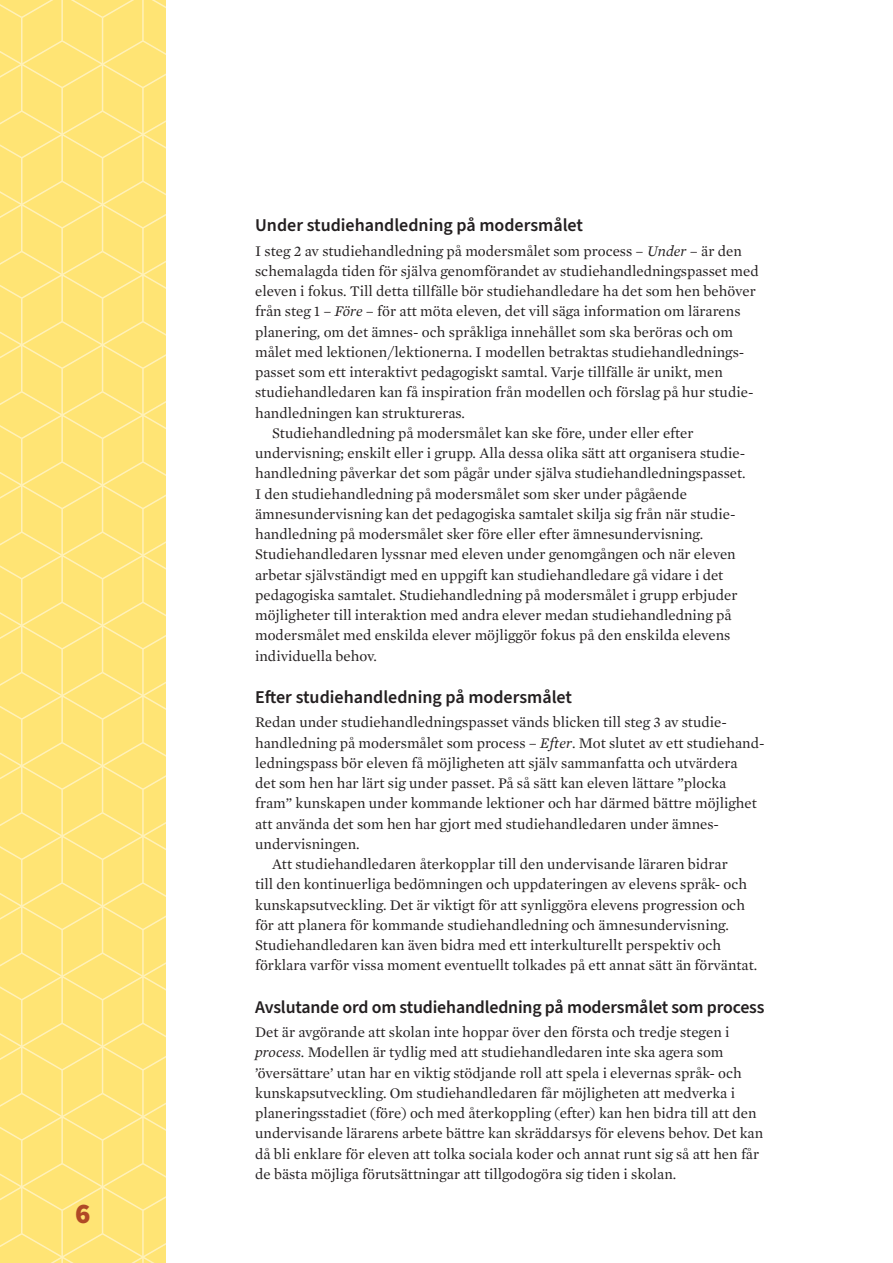
<style>
.page{position:relative;width:893px;height:1263px;background:#fff}
.page>*{position:absolute;margin:0;border:0;box-sizing:border-box;transform-origin:0 0}
.t1{font:900 28.5px "Source Sans Pro";color:#b04926}
.Rubrik_3{font:600 18px "Source Sans Pro";color:#231f20}
.Rubrik_3-2{font:600 17.85px "Source Sans Pro";letter-spacing:-.01em;color:#231f20}
.Brödtext_indrag{font:15px/20.2px "Mercury Text G1";color:#231f20}
.s1{font-style:italic}
</style>
<div class="page">
<div style="left:0;top:0;width:166px;height:1263px;background:#ffe474"></div>
<hr style="left:61px;top:0;width:2px;height:41px;background:#fff">
<hr style="left:21px;top:18px;width:2px;height:46px;background:#fff">
<hr style="left:142px;top:0;width:2px;height:41px;background:#fff">
<hr style="left:102px;top:18px;width:1px;height:46px;background:#fff">
<svg style="left:0;top:0;width:166px;height:20px"></svg>
<hr style="left:21px;top:64px;width:2px;height:47px;background:#fff">
<hr style="left:102px;top:64px;width:1px;height:47px;background:#fff">
<hr style="left:61px;top:88px;width:2px;height:46px;background:#fff">
<hr style="left:142px;top:88px;width:2px;height:46px;background:#fff">
<svg style="left:0;top:39px;width:166px;height:51px"></svg>
<hr style="left:61px;top:134px;width:2px;height:47px;background:#fff">
<hr style="left:21px;top:158px;width:2px;height:47px;background:#fff">
<hr style="left:142px;top:134px;width:2px;height:47px;background:#fff">
<hr style="left:102px;top:158px;width:1px;height:47px;background:#fff">
<svg style="left:0;top:109px;width:166px;height:51px"></svg>
<hr style="left:21px;top:205px;width:2px;height:46px;background:#fff">
<hr style="left:102px;top:205px;width:1px;height:46px;background:#fff">
<hr style="left:61px;top:228px;width:2px;height:47px;background:#fff">
<hr style="left:142px;top:228px;width:2px;height:47px;background:#fff">
<svg style="left:0;top:179px;width:166px;height:51px"></svg>
<hr style="left:61px;top:275px;width:2px;height:47px;background:#fff">
<hr style="left:21px;top:298px;width:2px;height:47px;background:#fff">
<hr style="left:142px;top:275px;width:2px;height:47px;background:#fff">
<hr style="left:102px;top:298px;width:1px;height:47px;background:#fff">
<svg style="left:0;top:249px;width:166px;height:51px"></svg>
<hr style="left:21px;top:345px;width:2px;height:47px;background:#fff">
<hr style="left:102px;top:345px;width:1px;height:47px;background:#fff">
<hr style="left:61px;top:368px;width:2px;height:47px;background:#fff">
<hr style="left:142px;top:368px;width:2px;height:47px;background:#fff">
<svg style="left:0;top:319px;width:166px;height:51px"></svg>
<hr style="left:61px;top:415px;width:2px;height:47px;background:#fff">
<hr style="left:21px;top:438px;width:2px;height:47px;background:#fff">
<hr style="left:142px;top:415px;width:2px;height:47px;background:#fff">
<hr style="left:102px;top:438px;width:1px;height:47px;background:#fff">
<svg style="left:0;top:390px;width:166px;height:50px"></svg>
<hr style="left:21px;top:485px;width:2px;height:47px;background:#fff">
<hr style="left:102px;top:485px;width:1px;height:47px;background:#fff">
<hr style="left:61px;top:509px;width:2px;height:46px;background:#fff">
<hr style="left:142px;top:509px;width:2px;height:46px;background:#fff">
<svg style="left:0;top:460px;width:166px;height:51px"></svg>
<hr style="left:61px;top:555px;width:2px;height:47px;background:#fff">
<hr style="left:21px;top:579px;width:2px;height:47px;background:#fff">
<hr style="left:142px;top:555px;width:2px;height:47px;background:#fff">
<hr style="left:102px;top:579px;width:1px;height:47px;background:#fff">
<svg style="left:0;top:530px;width:166px;height:51px"></svg>
<hr style="left:21px;top:626px;width:2px;height:46px;background:#fff">
<hr style="left:102px;top:626px;width:1px;height:46px;background:#fff">
<hr style="left:61px;top:649px;width:2px;height:47px;background:#fff">
<hr style="left:142px;top:649px;width:2px;height:47px;background:#fff">
<svg style="left:0;top:600px;width:166px;height:51px"></svg>
<hr style="left:61px;top:696px;width:2px;height:46px;background:#fff">
<hr style="left:21px;top:719px;width:2px;height:47px;background:#fff">
<hr style="left:142px;top:696px;width:2px;height:46px;background:#fff">
<hr style="left:102px;top:719px;width:1px;height:47px;background:#fff">
<svg style="left:0;top:670px;width:166px;height:51px"></svg>
<hr style="left:21px;top:766px;width:2px;height:47px;background:#fff">
<hr style="left:102px;top:766px;width:1px;height:47px;background:#fff">
<hr style="left:61px;top:789px;width:2px;height:47px;background:#fff">
<hr style="left:142px;top:789px;width:2px;height:47px;background:#fff">
<svg style="left:0;top:740px;width:166px;height:51px"></svg>
<hr style="left:61px;top:836px;width:2px;height:47px;background:#fff">
<hr style="left:21px;top:859px;width:2px;height:47px;background:#fff">
<hr style="left:142px;top:836px;width:2px;height:47px;background:#fff">
<hr style="left:102px;top:859px;width:1px;height:47px;background:#fff">
<svg style="left:0;top:811px;width:166px;height:50px"></svg>
<hr style="left:21px;top:906px;width:2px;height:47px;background:#fff">
<hr style="left:102px;top:906px;width:1px;height:47px;background:#fff">
<hr style="left:61px;top:930px;width:2px;height:46px;background:#fff">
<hr style="left:142px;top:930px;width:2px;height:46px;background:#fff">
<svg style="left:0;top:881px;width:166px;height:51px"></svg>
<hr style="left:61px;top:976px;width:2px;height:47px;background:#fff">
<hr style="left:21px;top:1000px;width:2px;height:46px;background:#fff">
<hr style="left:142px;top:976px;width:2px;height:47px;background:#fff">
<hr style="left:102px;top:1000px;width:1px;height:46px;background:#fff">
<svg style="left:0;top:951px;width:166px;height:51px"></svg>
<hr style="left:21px;top:1046px;width:2px;height:47px;background:#fff">
<hr style="left:102px;top:1046px;width:1px;height:47px;background:#fff">
<hr style="left:61px;top:1070px;width:2px;height:47px;background:#fff">
<hr style="left:142px;top:1070px;width:2px;height:47px;background:#fff">
<svg style="left:0;top:1021px;width:166px;height:51px"></svg>
<hr style="left:61px;top:1117px;width:2px;height:46px;background:#fff">
<hr style="left:21px;top:1140px;width:2px;height:47px;background:#fff">
<hr style="left:142px;top:1117px;width:2px;height:46px;background:#fff">
<hr style="left:102px;top:1140px;width:1px;height:47px;background:#fff">
<svg style="left:0;top:1091px;width:166px;height:51px"></svg>
<hr style="left:21px;top:1187px;width:2px;height:47px;background:#fff">
<hr style="left:102px;top:1187px;width:1px;height:47px;background:#fff">
<hr style="left:61px;top:1210px;width:2px;height:47px;background:#fff">
<hr style="left:142px;top:1210px;width:2px;height:47px;background:#fff">
<svg style="left:0;top:1161px;width:166px;height:51px"></svg>
<svg style="left:0;top:1232px;width:166px;height:31px"></svg>
<h1 class="t1" style="left:75px;top:1193px;width:17px">6</h1>
<h3 class="Rubrik_3" style="left:255px;top:213px;width:329px">Under studiehandledning på modersmålet</h3>
<p class="Brödtext_indrag" style="left:255px;top:240px;width:505px">I steg 2 av studiehandledning på modersmålet som process – <span class="s1">Under</span> – är den schemalagda tiden för själva genomförandet av studiehandledningspasset med eleven i fokus. Till detta tillfälle bör studiehandledare ha det som hen behöver från steg 1 – <span class="s1">Före</span> – för att möta eleven, det vill säga information om lärarens planering, om det ämnes- och språkliga innehållet som ska beröras och om målet med lektionen/lektionerna. I modellen betraktas studiehandlednings&shy;passet som ett interaktivt pedagogiskt samtal. Varje tillfälle är unikt, men studiehandledaren kan få inspiration från modellen och förslag på hur studie&shy;handledningen kan struktureras.</p>
<p class="Brödtext_indrag" style="left:255px;top:422px;width:492px;text-indent:17px">Studiehandledning på modersmålet kan ske före, under eller efter undervisning; enskilt eller i grupp. Alla dessa olika sätt att organisera studie&shy;handledning påverkar det som pågår under själva studiehandledningspasset.<br>I den studiehandledning på modersmålet som sker under pågående ämnesundervisning kan det pedagogiska samtalet skilja sig från när studie&shy;handledning på modersmålet sker före eller efter ämnesundervisning.<br>Studiehandledaren lyssnar med eleven under genomgången och när eleven arbetar självständigt med en uppgift kan studiehandledare gå vidare i det pedagogiska samtalet. Studiehandledning på modersmålet i grupp erbjuder möjligheter till interaktion med andra elever medan studiehandledning på modersmålet med enskilda elever möjliggör fokus på den enskilda elevens individuella behov.</p>
<h3 class="Rubrik_3" style="left:255px;top:685px;width:318px">Efter studiehandledning på modersmålet</h3>
<p class="Brödtext_indrag" style="left:255px;top:711px;width:511px">Redan under studiehandledningspasset vänds blicken till steg 3 av studie&shy;handledning på modersmålet som process – <span class="s1">Efter</span>. Mot slutet av ett studiehand&shy;ledningspass bör eleven få möjligheten att själv sammanfatta och utvärdera<br>det som hen har lärt sig under passet. På så sätt kan eleven lättare ”plocka fram” kunskapen under kommande lektioner och har därmed bättre möjlighet att använda det som hen har gjort med studiehandledaren under ämnes&shy;undervisningen.</p>
<p class="Brödtext_indrag" style="left:255px;top:853px;width:504px;text-indent:17px">Att studiehandledaren återkopplar till den undervisande läraren bidrar<br>till den kontinuerliga bedömningen och uppdateringen av elevens språk- och kunskapsutveckling. Det är viktigt för att synliggöra elevens progression och för att planera för kommande studiehandledning och ämnesundervisning.<br>Studiehandledaren kan även bidra med ett interkulturellt perspektiv och förklara varför vissa moment eventuellt tolkades på ett annat sätt än förväntat.</p>
<h3 class="Rubrik_3-2" style="left:255px;top:995px;width:511px">Avslutande ord om studiehandledning på modersmålet som process</h3>
<p class="Brödtext_indrag" style="left:255px;top:1021px;width:510px">Det är avgörande att skolan inte hoppar över den första och tredje stegen i <span class="s1">process</span>. Modellen är tydlig med att studiehandledaren inte ska agera som ’översättare’ utan har en viktig stödjande roll att spela i elevernas språk- och kunskapsutveckling. Om studiehandledaren får möjligheten att medverka i planeringsstadiet (före) och med återkoppling (efter) kan hen bidra till att den undervisande lärarens arbete bättre kan skräddarsys för elevens behov. Det kan då bli enklare för eleven att tolka sociala koder och annat runt sig så att hen får de bästa möjliga förutsättningar att tillgodogöra sig tiden i skolan.</p>
</div>
